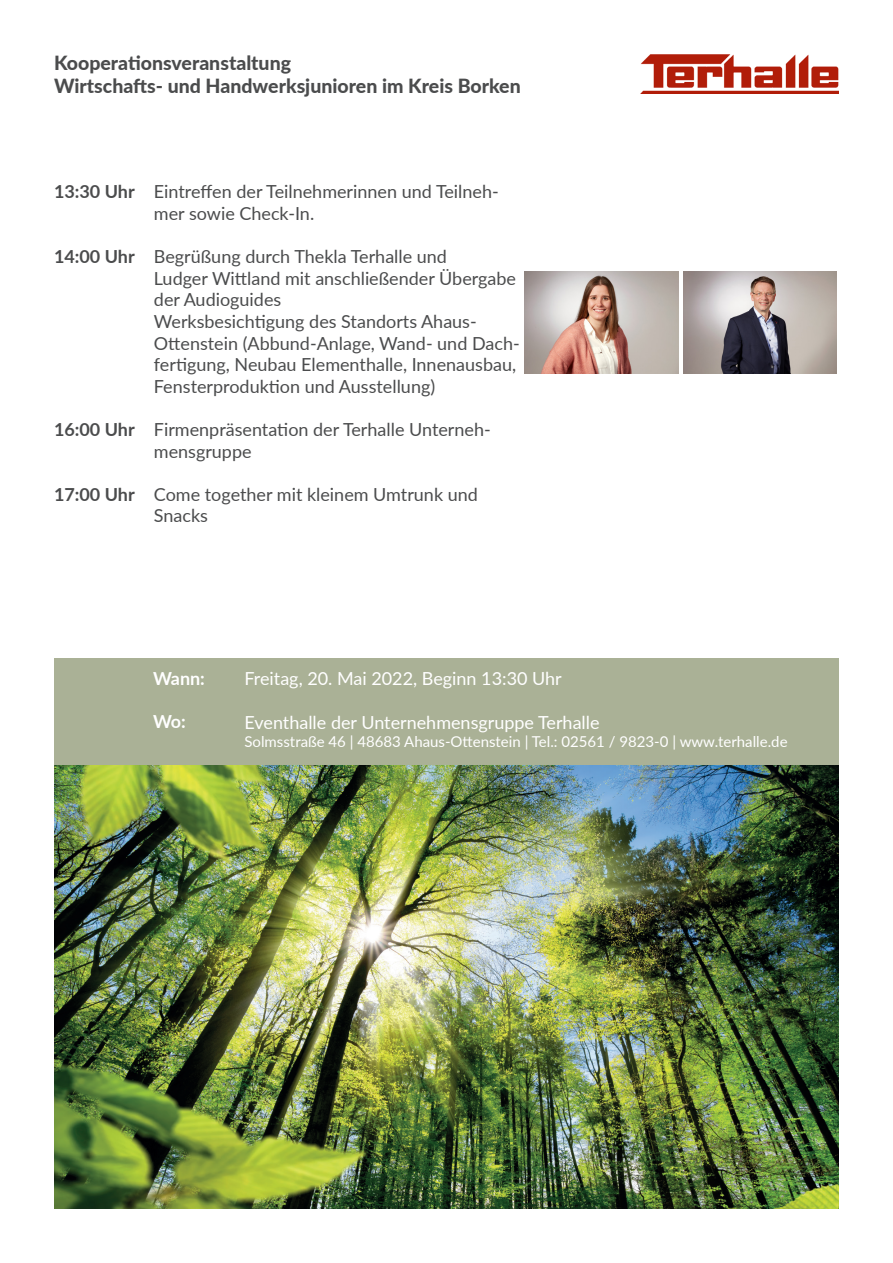
<style>
.page{position:relative;width:893px;height:1263px;background:#fff}
.page>*{position:absolute;margin:0;border:0;box-sizing:border-box;transform-origin:0 0}
.t1{font:800 19.5px/23.4px "Lato";color:#4b4c4d}
.t2{font:18px/21.6px "Lato";color:#4b4c4d}
.t3{font:18px "Lato";color:#fff}
.t4{font:700 18px "Lato";color:#4b4c4d}
.t5{font:700 18px "Lato";letter-spacing:-.03em;color:#fff}
.t6{font:15px "Lato";color:#fff}
</style>
<div class="page">
<img style="left:641px;top:54px;width:198px;height:39px">
<img style="left:525px;top:271px;width:153px;height:102px">
<div style="left:54px;top:658px;width:785px;height:107px;background:#aab196"></div>
<img style="left:683px;top:271px;width:154px;height:102px">
<img style="left:54px;top:765px;width:785px;height:444px">
<p class="t1" style="left:54px;top:50px;width:468px">Kooperationsveranstaltung<br>Wirtschafts- und Handwerksjunioren im Kreis Borken</p>
<p class="t4" style="left:54px;top:179px;width:82px">13:30 Uhr</p>
<p class="t4" style="left:54px;top:243px;width:82px">14:00 Uhr</p>
<p class="t4" style="left:54px;top:416px;width:82px">16:00 Uhr</p>
<p class="t4" style="left:54px;top:481px;width:82px">17:00 Uhr</p>
<p class="t2" style="left:154px;top:180px;width:346px">Eintreffen der Teilnehmerinnen und Teilneh&shy;mer sowie Check-In.</p>
<p class="t2" style="left:154px;top:245px;width:367px">Begrüßung durch Thekla Terhalle und<br>Ludger Wittland mit anschließender Übergabe der Audioguides<br>Werksbesichtigung des Standorts Ahaus-Ottenstein (Abbund-Anlage, Wand- und Dach&shy;fertigung, Neubau Elementhalle, Innenausbau, Fensterproduktion und Ausstellung)</p>
<p class="t2" style="left:154px;top:418px;width:338px">Firmenpräsentation der Terhalle Unterneh&shy;mensgruppe</p>
<p class="t2" style="left:154px;top:483px;width:325px">Come together mit kleinem Umtrunk und<br>Snacks</p>
<p class="t5" style="left:153px;top:665px;width:53px">Wann:</p>
<p class="t5" style="left:153px;top:708px;width:34px">Wo:</p>
<p class="t3" style="left:244px;top:666px;width:319px">Freitag, 20. Mai 2022, Beginn 13:30 Uhr</p>
<p class="t3" style="left:244px;top:709px;width:357px">Eventhalle der Unternehmensgruppe Terhalle</p>
<p class="t6" style="left:244px;top:730px;width:545px">Solmsstraße 46 | 48683 Ahaus-Ottenstein | Tel.: 02561 / 9823-0 | www.terhalle.de</p>
</div>
